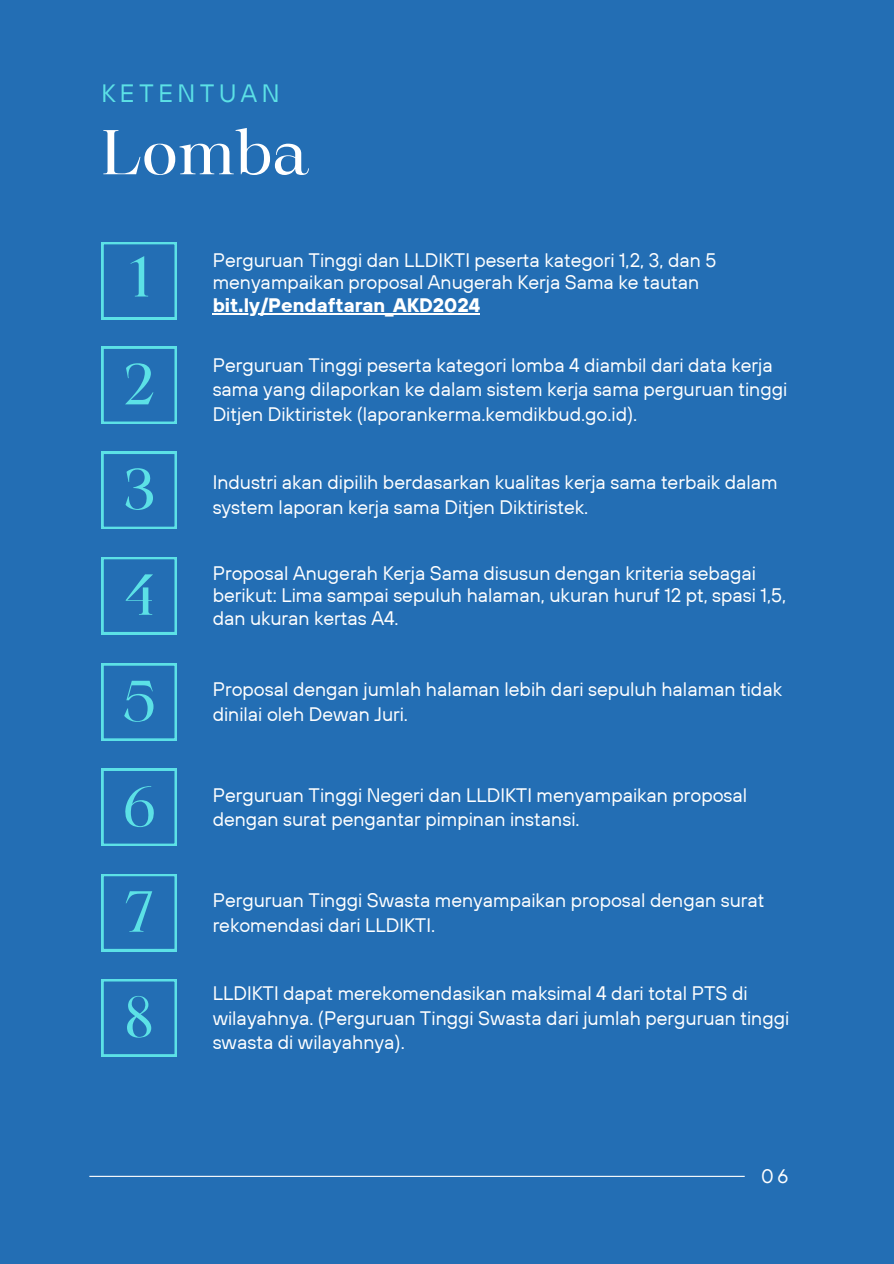
<style>
.page{position:relative;width:894px;height:1264px;background:#fff}
.page>*{position:absolute;margin:0;border:0;box-sizing:border-box;transform-origin:0 0}
.t1{font:60.6px "Maharlika";color:#fff}
.t2{font:55.35px "Maharlika";color:#5ce1e6}
.t3{font:25.05px "TT Hoves";letter-spacing:.18em;color:#5ce1e6}
.t4{font:19.5px/24.8px "TT Hoves";color:#fff}
.t5{font:700 19.5px "TT Hoves";color:#fff}
</style>
<div class="page">
<div style="left:0;top:0;width:893px;height:1263px;background:#236eb4"></div>
<hr style="left:89px;top:1175px;width:655px;height:1px;background:#fff">
<svg style="left:101px;top:242px;width:76px;height:77px"></svg>
<hr style="left:212px;top:313px;width:268px;height:1px;background:#fff">
<svg style="left:101px;top:346px;width:76px;height:78px"></svg>
<svg style="left:101px;top:452px;width:76px;height:77px"></svg>
<svg style="left:101px;top:557px;width:76px;height:77px"></svg>
<svg style="left:101px;top:663px;width:76px;height:77px"></svg>
<svg style="left:101px;top:768px;width:76px;height:77px"></svg>
<svg style="left:101px;top:874px;width:76px;height:77px"></svg>
<svg style="left:101px;top:979px;width:76px;height:77px"></svg>
<p class="t3" style="left:101px;top:77px;width:179px">KETENTUAN</p>
<p class="t1" style="left:101px;top:128px;width:209px">Lomba</p>
<h1 class="t2" style="left:129px;top:254px;width:22px">1</h1>
<p class="t4" style="left:212px;top:248px;width:505px;line-height:22.5px">Perguruan Tinggi dan LLDIKTI peserta kategori 1,2, 3, dan 5 menyampaikan proposal Anugerah Kerja Sama ke tautan</p>
<p class="t5" style="left:212px;top:292px;width:269px">bit.ly/Pendaftaran_AKD2024</p>
<p class="t2" style="left:123px;top:362px;width:33px">2</p>
<p class="t4" style="left:212px;top:352px;width:576px">Perguruan Tinggi peserta kategori lomba 4 diambil dari data kerja sama yang dilaporkan ke dalam sistem kerja sama perguruan tinggi<br>Ditjen Diktiristek (laporankerma.kemdikbud.go.id).</p>
<p class="t2" style="left:124px;top:467px;width:32px">3</p>
<p class="t4" style="left:212px;top:469px;width:566px">Industri akan dipilih berdasarkan kualitas kerja sama terbaik dalam</p>
<p class="t4" style="left:212px;top:494px;width:377px">system laporan kerja sama Ditjen Diktiristek.</p>
<p class="t2" style="left:124px;top:572px;width:32px">4</p>
<p class="t4" style="left:212px;top:561px;width:575px;line-height:22.5px">Proposal Anugerah Kerja Sama disusun dengan kriteria sebagai berikut: Lima sampai sepuluh halaman, ukuran huruf 12 pt, spasi 1,5, dan ukuran kertas A4.</p>
<p class="t2" style="left:122px;top:678px;width:35px">5</p>
<p class="t2" style="left:123px;top:784px;width:34px">6</p>
<p class="t2" style="left:124px;top:889px;width:31px">7</p>
<p class="t2" style="left:125px;top:994px;width:30px">8</p>
<p class="t4" style="left:212px;top:676px;width:570px">Proposal dengan jumlah halaman lebih dari sepuluh halaman tidak dinilai oleh Dewan Juri.</p>
<p class="t4" style="left:212px;top:782px;width:536px">Perguruan Tinggi Negeri dan LLDIKTI menyampaikan proposal dengan surat pengantar pimpinan instansi.</p>
<p class="t4" style="left:212px;top:887px;width:553px">Perguruan Tinggi Swasta menyampaikan proposal dengan surat rekomendasi dari LLDIKTI.</p>
<p class="t4" style="left:212px;top:980px;width:578px">LLDIKTI dapat merekomendasikan maksimal 4 dari total PTS di wilayahnya. (Perguruan Tinggi Swasta dari jumlah perguruan tinggi swasta di wilayahnya).</p>
<h2 class="t4" style="left:761px;top:1163px;width:29px">06</h2>
</div>
